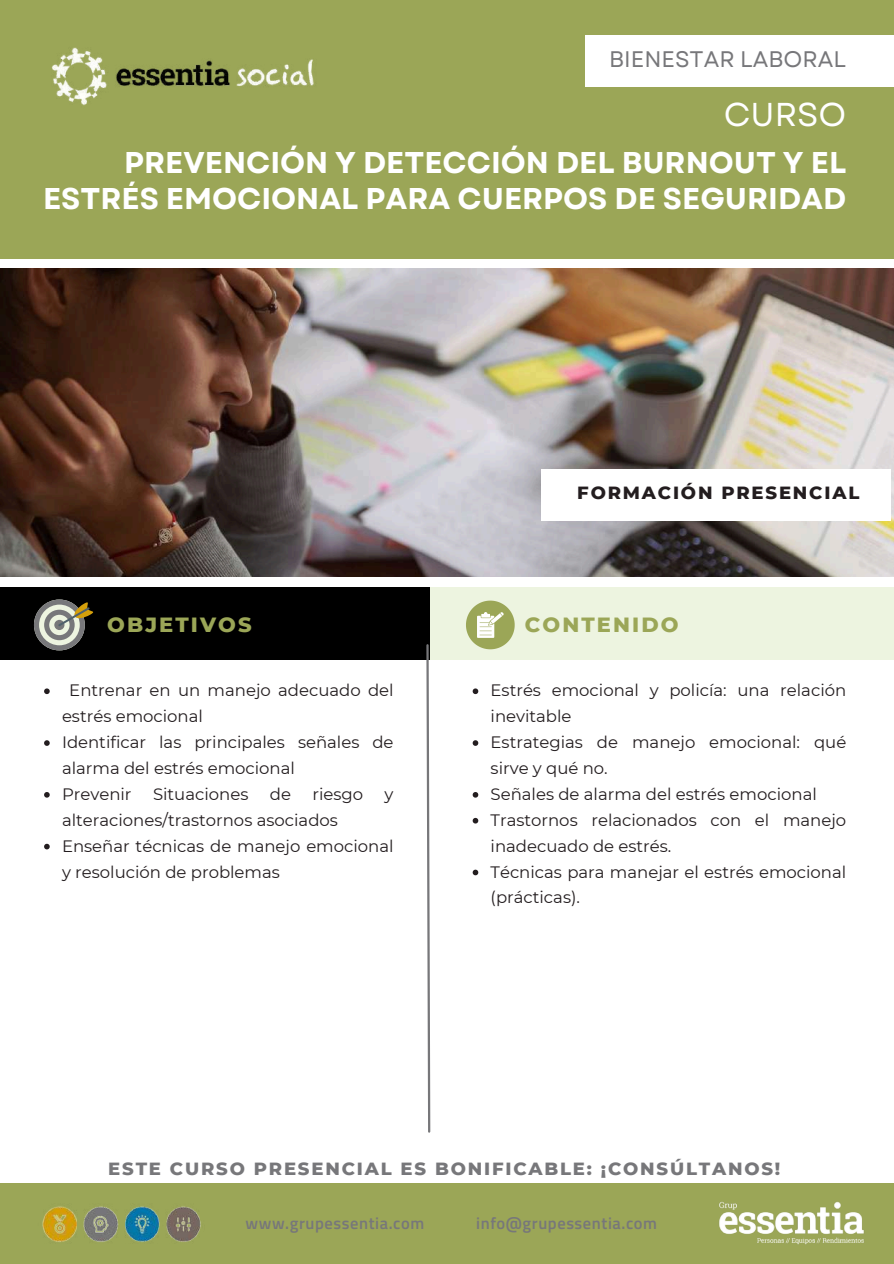
<style>
.page{position:relative;width:894px;height:1264px;background:#fff}
.page>*{position:absolute;margin:0;border:0;box-sizing:border-box;transform-origin:0 0}
.t1{font:33px "Garet";color:#fff}
.t2{font:700 30px/36px "Garet";color:#fff;text-align:right}
.t3{font:22.5px "Garet";color:#77777a}
.t4{font:800 21px "Montserrat";letter-spacing:.1em;color:#9ba657}
.t5{font:800 18px "Montserrat";letter-spacing:.1em;color:#77777a}
.t6{font:800 18px "Montserrat";letter-spacing:.1em;color:#231d1f}
.t7{font:16.5px/25.8px "Montserrat";color:#231d1f}
.t8{font:600 16.5px "Titillium Web";letter-spacing:.035em;color:#77777a}
</style>
<div class="page">
<div style="left:0;top:0;width:893px;height:258px;background:#9ba657"></div>
<img style="left:51px;top:47px;width:263px;height:58px">
<img style="left:0;top:268px;width:893px;height:309px">
<div style="left:541px;top:469px;width:349px;height:51px;background:#fff"></div>
<div style="left:0;top:587px;width:430px;height:73px;background:#000"></div>
<svg style="left:34px;top:599px;width:60px;height:51px"></svg>
<div style="left:430px;top:587px;width:463px;height:73px;background:#edf4e0"></div>
<svg style="left:466px;top:600px;width:48px;height:49px"></svg>
<svg style="left:426px;top:644px;width:5px;height:489px"></svg>
<svg style="left:44px;top:688px;width:6px;height:6px"></svg>
<svg style="left:44px;top:740px;width:6px;height:6px"></svg>
<svg style="left:44px;top:792px;width:6px;height:5px"></svg>
<svg style="left:44px;top:843px;width:6px;height:6px"></svg>
<svg style="left:472px;top:688px;width:6px;height:6px"></svg>
<svg style="left:472px;top:740px;width:6px;height:6px"></svg>
<svg style="left:472px;top:792px;width:6px;height:5px"></svg>
<svg style="left:472px;top:818px;width:6px;height:5px"></svg>
<svg style="left:472px;top:869px;width:6px;height:6px"></svg>
<div style="left:584px;top:35px;width:309px;height:51px;background:#fff"></div>
<div style="left:0;top:1183px;width:893px;height:80px;background:#9ba657"></div>
<img style="left:42px;top:1206px;width:159px;height:36px">
<img style="left:719px;top:1201px;width:145px;height:43px">
<h3 class="t3" style="left:609px;top:43px;width:238px">BIENESTAR LABORAL</h3>
<h1 class="t1" style="left:723px;top:90px;width:124px">CURSO</h1>
<h2 class="t2" style="left:43px;top:144px;width:804px">PREVENCIÓN Y DETECCIÓN DEL BURNOUT Y EL<br>ESTRÉS EMOCIONAL PARA CUERPOS DE SEGURIDAD</h2>
<p class="t6" style="left:577px;top:481px;width:283px">FORMACIÓN PRESENCIAL</p>
<p class="t4" style="left:107px;top:611px;width:146px">OBJETIVOS</p>
<p class="t4" style="left:524px;top:611px;width:155px">CONTENIDO</p>
<p class="t7" style="left:62px;top:677px;width:333px;text-indent:7px">Entrenar en un manejo adecuado del estrés emocional<br>Identificar las principales señales de alarma del estrés emocional<br>Prevenir</p>
<p class="t7" style="left:153px;top:781px;width:97px">Situaciones</p>
<p class="t7" style="left:270px;top:781px;width:23px">de</p>
<p class="t7" style="left:312px;top:781px;width:52px">riesgo</p>
<p class="t7" style="left:384px;top:781px;width:10px">y</p>
<p class="t7" style="left:62px;top:807px;width:333px">alteraciones/trastornos asociados<br>Enseñar técnicas de manejo emocional y resolución de problemas</p>
<p class="t7" style="left:490px;top:677px;width:357px">Estrés emocional y policía: una relación inevitable<br>Estrategias de manejo emocional: qué sirve y qué no.<br>Señales de alarma del estrés emocional<br>Trastornos relacionados con el manejo inadecuado de estrés.<br>Técnicas para manejar el estrés emocional (prácticas).</p>
<p class="t5" style="left:108px;top:1157px;width:673px">ESTE CURSO PRESENCIAL ES BONIFICABLE: ¡CONSÚLTANOS!</p>
<p class="t8" style="left:476px;top:1210px;width:182px">info@grupessentia.com</p>
<p class="t8" style="left:245px;top:1210px;width:180px">www.grupessentia.com</p>
</div>
